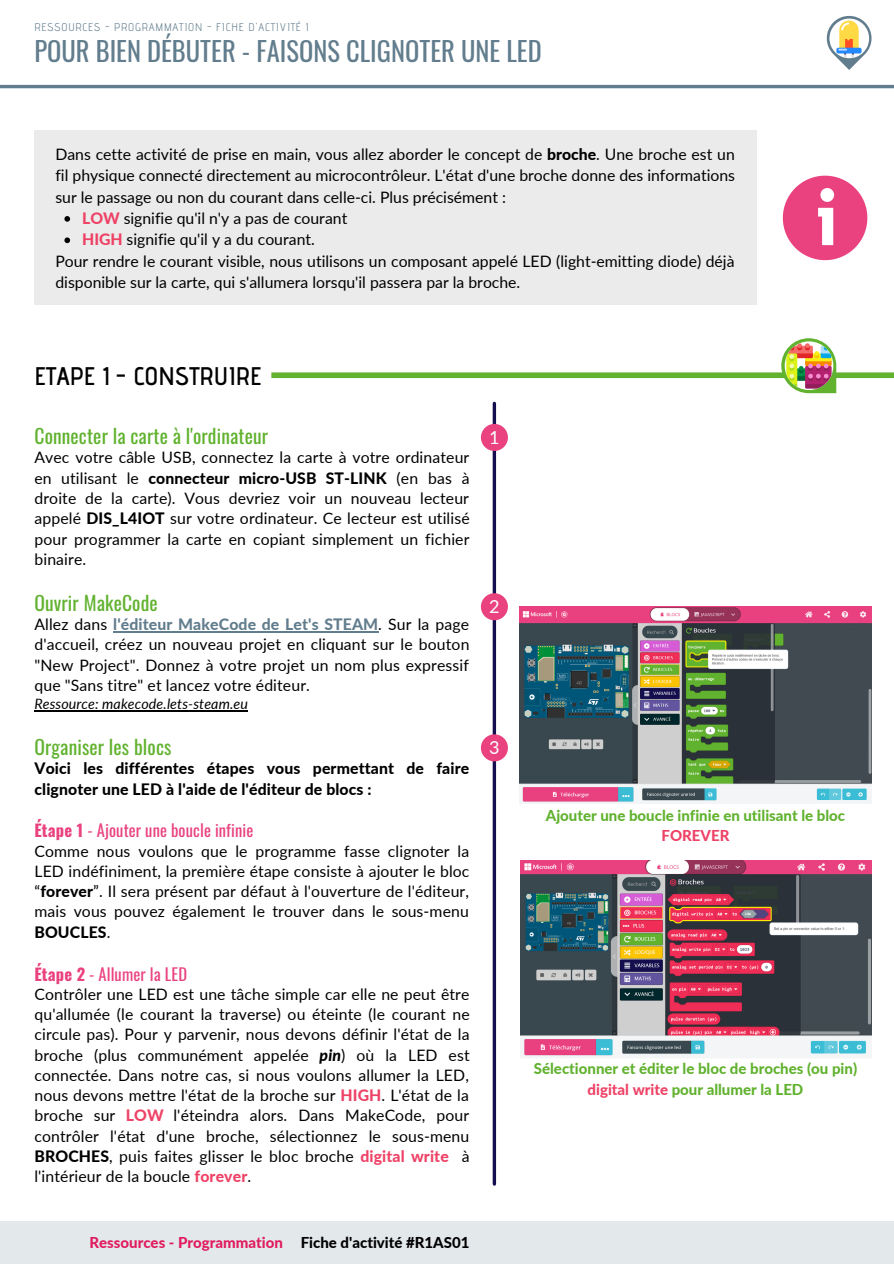
<style>
.page{position:relative;width:894px;height:1264px;background:#fff}
.page>*{position:absolute;margin:0;border:0;box-sizing:border-box;transform-origin:0 0}
.t1{font:26.55px "Oswald";color:#627d8d}
.t2{font:600 25.5px "Advent Pro";color:#000}
.t3{font:19.5px "Oswald";letter-spacing:.01em;color:#61b22f}
.t4{font:18px "Lato";color:#fff}
.t5{font:16.5px "Oswald";letter-spacing:.01em;color:#e9427f}
.t6{font:15.75px/20.2px "Lato";color:#000;text-align:justify}
.t7{font:800 15.75px/20.2px "Lato";letter-spacing:.01em;color:#000}
.t8{font:800 15px/20.2px "Lato";color:#61b22f;text-align:center}
.t9{font:800 15px "Lato";color:#e01b5e}
.t10{font:italic 14.25px "Lato";letter-spacing:.01em;color:#000}
.t11{font:11.1px "Advent Pro";letter-spacing:.07em;color:#627d8d}
.s1{font-weight:800}
.s2{font-weight:800;color:#ee4266}
.s3{font-weight:800;color:#627d8d}
.s4{font-weight:700}
.s5{font-weight:800;font-style:italic}
.s6{color:#000}
.s7{color:#ee4266}
</style>
<div class="page">
<div style="left:271px;top:372px;width:622px;height:6px;background:#61b22f"></div>
<svg style="left:781px;top:338px;width:55px;height:55px"></svg>
<img style="left:784px;top:341px;width:49px;height:49px;border-radius:50%">
<hr style="left:0;top:85px;width:893px;height:3px;background:#627d8d">
<svg style="left:826px;top:16px;width:46px;height:54px"></svg>
<img style="left:829px;top:19px;width:39px;height:39px">
<hr style="left:113px;top:631px;width:265px;height:1px;background:#627d8d">
<hr style="left:34px;top:710px;width:68px;height:1px;background:#000">
<hr style="left:102px;top:710px;width:146px;height:1px;background:#000">
<svg style="left:492px;top:403px;width:4px;height:780px;fill:#140e4e"></svg>
<div style="left:480px;top:424px;width:28px;height:27px;background:#e9427f;border-radius:50%"></div>
<div style="left:480px;top:734px;width:28px;height:27px;background:#e9427f;border-radius:50%"></div>
<div style="left:480px;top:593px;width:28px;height:27px;background:#e9427f;border-radius:50%"></div>
<img style="left:519px;top:606px;width:351px;height:197px">
<img style="left:520px;top:860px;width:351px;height:198px">
<div style="left:34px;top:131px;width:722px;height:174px;background:#ebebeb"></div>
<svg style="left:782px;top:176px;width:85px;height:84px"></svg>
<svg style="left:64px;top:216px;width:6px;height:6px"></svg>
<svg style="left:64px;top:237px;width:6px;height:6px"></svg>
<div style="left:0;top:1220px;width:893px;height:43px;background:#e3e8ea"></div>
<p class="t11" style="left:34px;top:20px;width:275px">RESSOURCES - PROGRAMMATION - FICHE D'ACTIVITÉ 1</p>
<p class="t1" style="left:34px;top:30px;width:508px">POUR BIEN DÉBUTER - FAISONS CLIGNOTER UNE LED</p>
<p class="t6" style="left:55px;top:143px;width:681px;line-height:21.5px">Dans cette activité de prise en main, vous allez aborder le concept de <span class="s1">broche</span>. Une broche est un fil physique connecté directement au microcontrôleur. L'état d'une broche donne des informations sur le passage ou non du courant dans celle-ci. Plus précisément :</p>
<p class="t6" style="left:82px;top:208px;width:266px"><span class="s2">LOW</span> signifie qu'il n'y a pas de courant</p>
<p class="t6" style="left:82px;top:229px;width:234px"><span class="s2">HIGH</span> signifie qu'il y a du courant.</p>
<p class="t6" style="left:55px;top:250px;width:680px;line-height:21.5px">Pour rendre le courant visible, nous utilisons un composant appelé LED (light-emitting diode) déjà disponible sur la carte, qui s'allumera lorsqu'il passera par la broche.</p>
<p class="t2" style="left:34px;top:360px;width:229px">ETAPE 1 - CONSTRUIRE</p>
<p class="t3" style="left:34px;top:421px;width:235px">Connecter la carte à l'ordinateur</p>
<p class="t6" style="left:34px;top:447px;width:436px">Avec votre câble USB, connectez la carte à votre ordinateur en utilisant le <span class="s1">connecteur micro-USB ST-LINK</span> (en bas à droite de la carte). Vous devriez voir un nouveau lecteur appelé <span class="s1">DIS_L4IOT</span> sur votre ordinateur. Ce lecteur est utilisé pour programmer la carte en copiant simplement un fichier binaire.</p>
<p class="t3" style="left:34px;top:588px;width:125px">Ouvrir MakeCode</p>
<p class="t6" style="left:34px;top:614px;width:436px">Allez dans <span class="s3">l'éditeur MakeCode de Let's STEAM</span>. Sur la page d'accueil, créez un nouveau projet en cliquant sur le bouton "New Project". Donnez à votre projet un nom plus expressif que "Sans titre" et lancez votre éditeur.</p>
<p class="t10" style="left:34px;top:695px;width:215px">Ressource: makecode.lets-steam.eu</p>
<p class="t3" style="left:34px;top:732px;width:138px">Organiser les blocs</p>
<p class="t7" style="left:34px;top:758px;width:436px">Voici les différentes étapes vous permettant de faire clignoter une LED à l'aide de l'éditeur de blocs :</p>
<p class="t5" style="left:34px;top:817px;width:220px"><span class="s4">Étape 1</span> - Ajouter une boucle infinie</p>
<p class="t6" style="left:34px;top:840px;width:436px">Comme nous voulons que le programme fasse clignoter la LED indéfiniment, la première étape consiste à ajouter le bloc “<span class="s1">forever</span>”. Il sera présent par défaut à l'ouverture de l'éditeur, mais vous pouvez également le trouver dans le sous-menu <span class="s1">BOUCLES</span>.</p>
<p class="t5" style="left:34px;top:960px;width:154px"><span class="s4">Étape 2</span> - Allumer la LED</p>
<p class="t6" style="left:34px;top:983px;width:436px">Contrôler une LED est une tâche simple car elle ne peut être qu'allumée (le courant la traverse) ou éteinte (le courant ne circule pas). Pour y parvenir, nous devons définir l'état de la broche (plus communément appelée <span class="s5">pin</span>) où la LED est connectée. Dans notre cas, si nous voulons allumer la LED, nous devons mettre l'état de la broche sur <span class="s2">HIGH</span>. L'état de la broche sur <span class="s2">LOW</span> l'éteindra alors. Dans MakeCode, pour contrôler l'état d'une broche, sélectionnez le sous-menu <span class="s1">BROCHES</span>, puis faites glisser le bloc broche <span class="s2">digital write</span> à l'intérieur de la boucle <span class="s2">forever</span>.</p>
<p class="t4" style="left:489px;top:426px;width:12px">1</p>
<p class="t4" style="left:489px;top:595px;width:12px">2</p>
<p class="t4" style="left:489px;top:736px;width:12px">3</p>
<p class="t9" style="left:89px;top:1232px;width:381px">Ressources - Programmation <span class="s6">Fiche d'activité #R1AS01</span></p>
<p class="t8" style="left:545px;top:805px;width:301px">Ajouter une boucle infinie en utilisant le bloc<br><span class="s7">FOREVER</span></p>
<p class="t8" style="left:533px;top:1058px;width:325px">Sélectionner et éditer le bloc de broches (ou pin) <span class="s7">digital write</span> pour allumer la LED</p>
</div>
